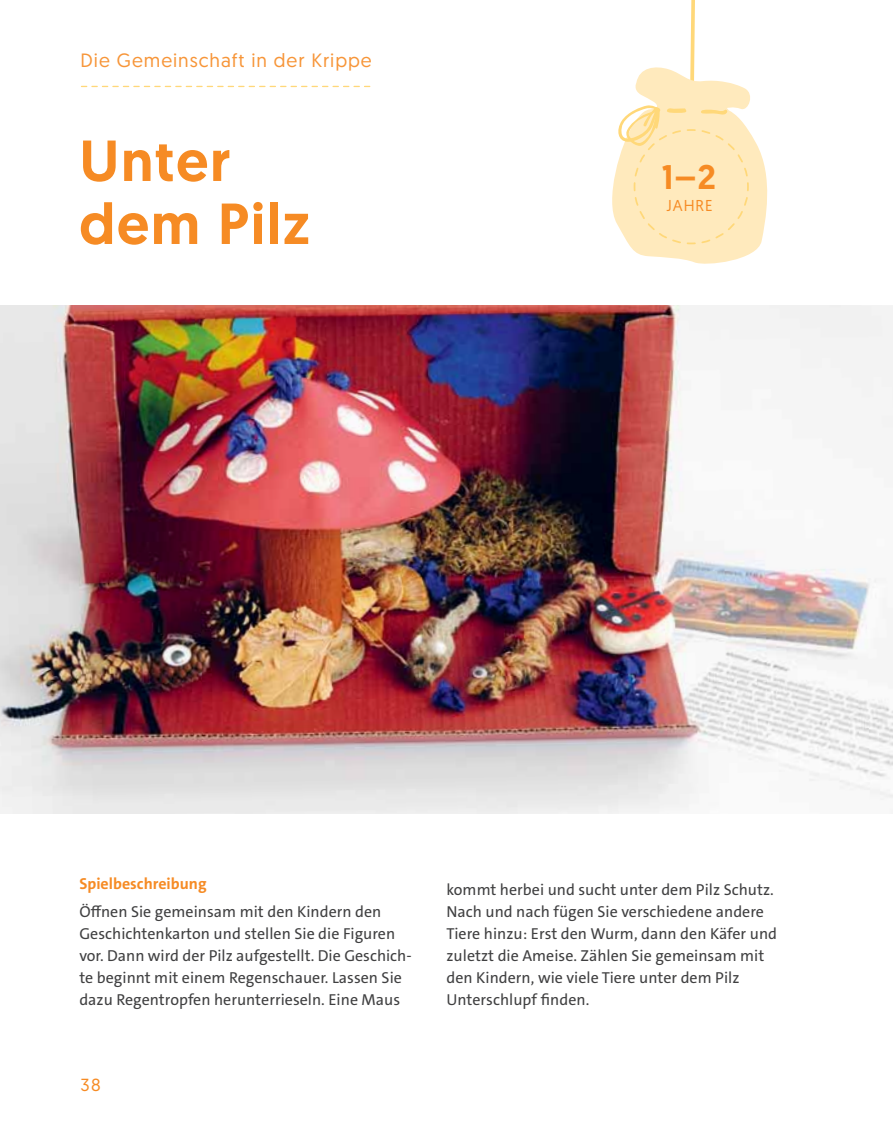
<style>
.page{position:relative;width:893px;height:1141px;background:#fff}
.page>*{position:absolute;margin:0;border:0;box-sizing:border-box;transform-origin:0 0}
.t1{font:500 57.75px/63px "Geomanist";letter-spacing:.03em;color:#f68b24}
.t2{font:500 34.12px "Geomanist";color:#f68b24}
.t3{font:19.25px "Geomanist";letter-spacing:.05em;color:#f79538}
.t4{font:17.5px "Geomanist";color:#f68b24}
.t5{font:15.92px/22.1px "The Sans C4 s";color:#404041}
.t6{font:700 15.92px "The Sans C4 s";color:#f68b24}
.t7{font:15.75px "Geomanist";letter-spacing:.06em;color:#f68b24}
</style>
<div class="page">
<svg style="left:81px;top:86px;width:289px;height:1px"></svg>
<svg style="left:612px;top:0;width:156px;height:264px"></svg>
<img style="left:0;top:306px;width:892px;height:507px">
<p class="t3" style="left:81px;top:54px;width:293px">Die Gemeinschaft in der Krippe</p>
<h1 class="t1" style="left:79px;top:136px;width:232px">Unter dem Pilz</h1>
<h2 class="t2" style="left:662px;top:164px;width:56px">1–2</h2>
<p class="t7" style="left:666px;top:200px;width:48px">JAHRE</p>
<p class="t6" style="left:79px;top:878px;width:129px">Spielbeschreibung</p>
<p class="t5" style="left:79px;top:902px;width:334px">Öffnen Sie gemeinsam mit den Kindern den Geschichtenkarton und stellen Sie die Figuren vor. Dann wird der Pilz aufgestellt. Die Geschich&shy;te beginnt mit einem Regenschauer. Lassen Sie dazu Regentropfen herunterrieseln. Eine Maus</p>
<p class="t4" style="left:81px;top:1078px;width:22px">38</p>
<p class="t5" style="left:446px;top:880px;width:332px">kommt herbei und sucht unter dem Pilz Schutz.<br>Nach und nach fügen Sie verschiedene andere Tiere hinzu: Erst den Wurm, dann den Käfer und zuletzt die Ameise. Zählen Sie gemeinsam mit den Kindern, wie viele Tiere unter dem Pilz Unterschlupf finden.</p>
</div>
